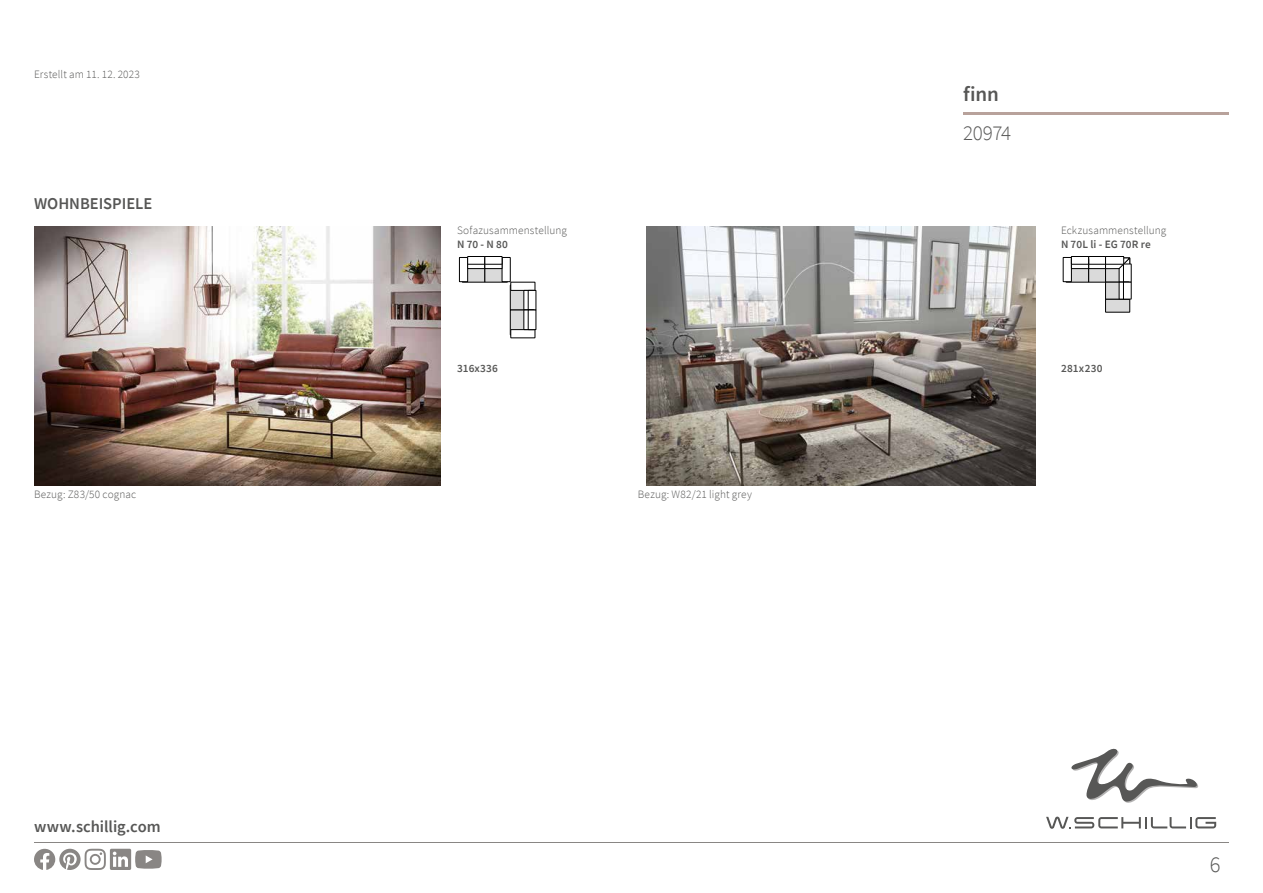
<style>
.page{position:relative;width:1263px;height:893px;background:#fff}
.page>*{position:absolute;margin:0;border:0;box-sizing:border-box;transform-origin:0 0}
.t1{font:300 22.5px "Source Sans Pro";color:#575756}
.t2{font:300 21px "Source Sans Pro";letter-spacing:-.02em;color:#575756}
.t3{font:600 21px "Source Sans Pro";color:#575756}
.t4{font:600 16.5px "Source Sans Pro";color:#575756}
.t5{font:300 11.25px "Source Sans Pro";letter-spacing:.015em;color:#575756}
.t6{font:600 11.25px "Source Sans Pro";letter-spacing:.02em;color:#575756}
</style>
<div class="page">
<hr style="left:34px;top:842px;width:1195px;height:1px;background:#898684">
<hr style="left:963px;top:113px;width:266px;height:2px;background:#b8a29b">
<img style="left:34px;top:226px;width:406px;height:259px">
<div style="left:510px;top:285px;width:23px;height:25px;background:#dadada"></div>
<div style="left:510px;top:285px;width:24px;height:25px;border:1px solid #000"></div>
<div style="left:511px;top:282px;width:24px;height:8px;background:#fff"></div>
<div style="left:511px;top:282px;width:24px;height:9px;border:1px solid #000"></div>
<svg style="left:524px;top:290px;width:10px;height:20px"></svg>
<div style="left:524px;top:290px;width:10px;height:20px;border:1px solid #000"></div>
<div style="left:528px;top:290px;width:8px;height:20px;background:#fff"></div>
<div style="left:528px;top:290px;width:8px;height:20px;border:1px solid #000"></div>
<div style="left:510px;top:310px;width:23px;height:25px;background:#dadada"></div>
<div style="left:510px;top:310px;width:24px;height:25px;border:1px solid #000"></div>
<div style="left:511px;top:330px;width:24px;height:8px;background:#fff"></div>
<div style="left:511px;top:329px;width:24px;height:9px;border:1px solid #000"></div>
<svg style="left:524px;top:310px;width:10px;height:20px"></svg>
<div style="left:524px;top:310px;width:10px;height:20px;border:1px solid #000"></div>
<div style="left:528px;top:310px;width:8px;height:20px;background:#fff"></div>
<div style="left:528px;top:310px;width:8px;height:20px;border:1px solid #000"></div>
<svg style="left:462px;top:259px;width:23px;height:23px"></svg>
<div style="left:462px;top:259px;width:23px;height:23px;border:1px solid #000"></div>
<div style="left:459px;top:257px;width:9px;height:25px;background:#fff"></div>
<div style="left:459px;top:257px;width:9px;height:25px;border:1px solid #000"></div>
<svg style="left:468px;top:258px;width:17px;height:11px"></svg>
<div style="left:467px;top:258px;width:18px;height:11px;border:1px solid #000"></div>
<div style="left:468px;top:256px;width:17px;height:8px;background:#fff"></div>
<div style="left:467px;top:256px;width:18px;height:8px;border:1px solid #000"></div>
<svg style="left:485px;top:259px;width:22px;height:23px"></svg>
<div style="left:485px;top:259px;width:22px;height:23px;border:1px solid #000"></div>
<div style="left:502px;top:257px;width:8px;height:25px;background:#fff"></div>
<div style="left:502px;top:257px;width:8px;height:25px;border:1px solid #000"></div>
<svg style="left:485px;top:258px;width:17px;height:11px"></svg>
<div style="left:485px;top:258px;width:17px;height:11px;border:1px solid #000"></div>
<div style="left:485px;top:256px;width:17px;height:8px;background:#fff"></div>
<div style="left:485px;top:256px;width:17px;height:8px;border:1px solid #000"></div>
<img style="left:646px;top:226px;width:389px;height:259px">
<div style="left:1088px;top:259px;width:17px;height:23px;background:#dadada"></div>
<div style="left:1088px;top:259px;width:18px;height:23px;border:1px solid #000"></div>
<svg style="left:1088px;top:258px;width:17px;height:11px"></svg>
<div style="left:1088px;top:258px;width:18px;height:11px;border:1px solid #000"></div>
<div style="left:1088px;top:256px;width:17px;height:8px;background:#fff"></div>
<div style="left:1088px;top:256px;width:18px;height:8px;border:1px solid #000"></div>
<div style="left:1066px;top:259px;width:22px;height:23px;background:#dadada"></div>
<div style="left:1066px;top:259px;width:23px;height:23px;border:1px solid #000"></div>
<div style="left:1063px;top:257px;width:8px;height:25px;background:#fff"></div>
<div style="left:1063px;top:257px;width:8px;height:25px;border:1px solid #000"></div>
<svg style="left:1071px;top:258px;width:17px;height:11px"></svg>
<div style="left:1071px;top:258px;width:18px;height:11px;border:1px solid #000"></div>
<div style="left:1071px;top:256px;width:17px;height:8px;background:#fff"></div>
<div style="left:1071px;top:256px;width:18px;height:8px;border:1px solid #000"></div>
<div style="left:1105px;top:299px;width:25px;height:13px;background:#dadada"></div>
<div style="left:1105px;top:299px;width:25px;height:13px;border:1px solid #000"></div>
<div style="left:1123px;top:264px;width:8px;height:18px;border:1px solid #000"></div>
<svg style="left:1105px;top:258px;width:25px;height:24px"></svg>
<div style="left:1105px;top:256px;width:19px;height:8px;background:#fff"></div>
<div style="left:1105px;top:256px;width:19px;height:8px;border:1px solid #000"></div>
<div style="left:1105px;top:282px;width:24px;height:17px;background:#dadada"></div>
<div style="left:1105px;top:282px;width:24px;height:17px;border:1px solid #000"></div>
<div style="left:1119px;top:282px;width:10px;height:17px;background:#fff"></div>
<div style="left:1119px;top:282px;width:10px;height:17px;border:1px solid #000"></div>
<div style="left:1123px;top:282px;width:8px;height:17px;background:#fff"></div>
<div style="left:1123px;top:282px;width:8px;height:17px;border:1px solid #000"></div>
<svg style="left:34px;top:849px;width:128px;height:21px"></svg>
<svg style="left:1071px;top:749px;width:128px;height:54px"></svg>
<svg style="left:1046px;top:817px;width:170px;height:12px"></svg>
<p class="t5" style="left:34px;top:67px;width:107px">Erstellt am 11. 12. 2023</p>
<h3 class="t4" style="left:34px;top:193px;width:120px">WOHNBEISPIELE</h3>
<p class="t5" style="left:34px;top:487px;width:104px">Bezug: Z83/50 cognac</p>
<h3 class="t4" style="left:34px;top:816px;width:128px">www.schillig.com</h3>
<h2 class="t3" style="left:963px;top:80px;width:37px">finn</h2>
<p class="t5" style="left:457px;top:224px;width:111px">Sofazusammenstellung</p>
<h2 class="t2" style="left:963px;top:120px;width:50px">20974</h2>
<p class="t5" style="left:1061px;top:224px;width:107px">Eckzusammenstellung</p>
<p class="t6" style="left:457px;top:237px;width:52px">N 70 - N 80</p>
<p class="t6" style="left:1061px;top:237px;width:91px">N 70L li - EG 70R re</p>
<p class="t6" style="left:457px;top:360px;width:42px">316x336</p>
<p class="t5" style="left:638px;top:488px;width:116px">Bezug: W82/21 light grey</p>
<p class="t6" style="left:1061px;top:360px;width:43px">281x230</p>
<h1 class="t1" style="left:1210px;top:850px;width:12px">6</h1>
</div>
